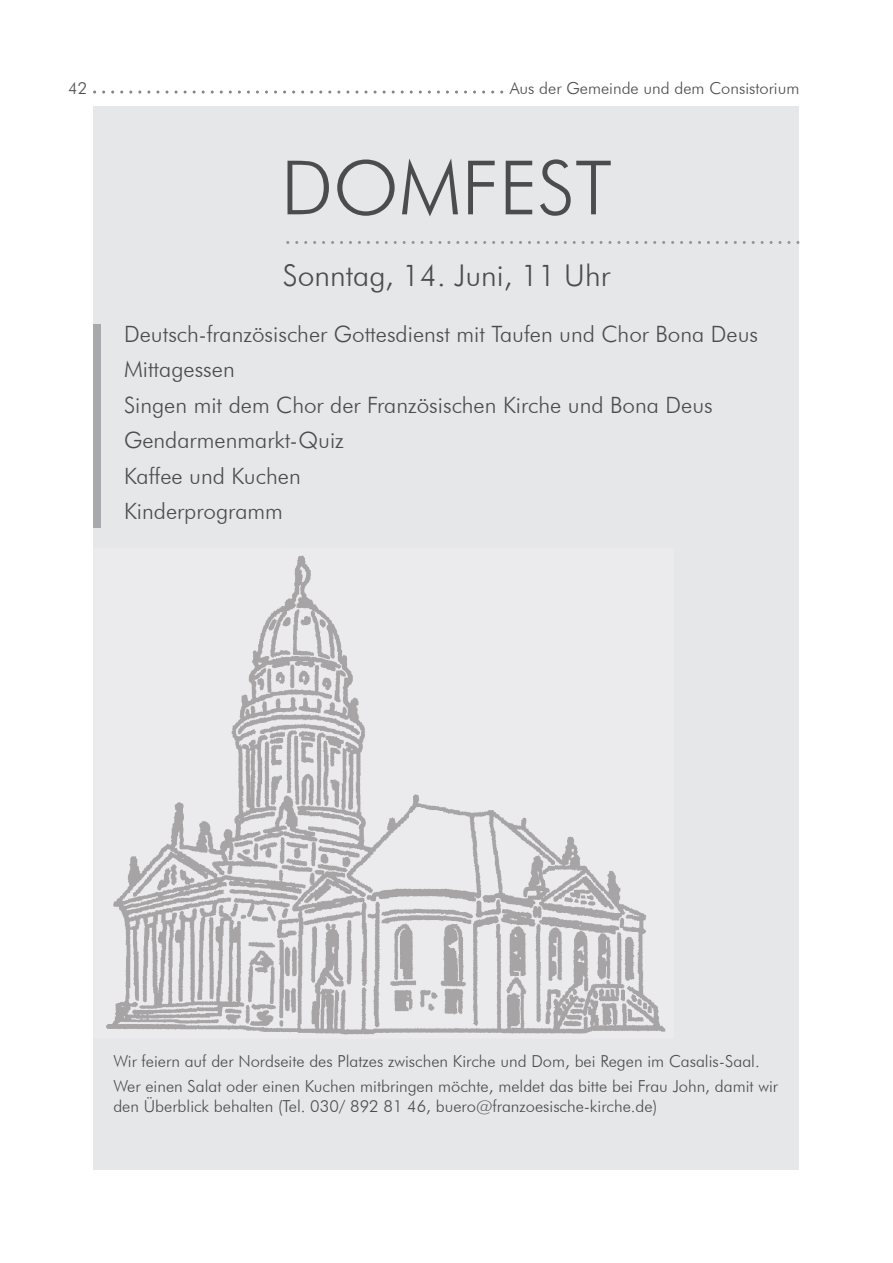
<style>
.page{position:relative;width:893px;height:1263px;background:#fff}
.page>*{position:absolute;margin:0;border:0;box-sizing:border-box;transform-origin:0 0}
.t1{font:300 75px "Futura BT";color:#4b4c4d}
.t2{font:300 30px "Futura BT";color:#4b4c4d}
.t3{font:300 22.5px/35.5px "Futura BT";color:#4b4c4d}
.t4{font:300 16.5px/25px "Futura BT";color:#4b4c4d}
</style>
<div class="page">
<svg style="left:93px;top:91px;width:410px;height:3px"></svg>
<div style="left:94px;top:106px;width:705px;height:1063px;background:#e6e7e9"></div>
<img style="left:106px;top:555px;width:560px;height:480px">
<svg style="left:286px;top:241px;width:513px;height:3px"></svg>
<div style="left:94px;top:324px;width:7px;height:203px;background:#a8a9ad"></div>
<p class="t4" style="left:68px;top:75px;width:21px">42</p>
<p class="t4" style="left:510px;top:75px;width:291px">Aus der Gemeinde und dem Consistorium</p>
<h1 class="t1" style="left:281px;top:142px;width:333px">DOMFEST</h1>
<h2 class="t2" style="left:283px;top:257px;width:329px">Sonntag, 14. Juni, 11 Uhr</h2>
<h3 class="t3" style="left:124px;top:316px;width:636px">Deutsch-französischer Gottesdienst mit Taufen und Chor Bona Deus<br>Mittagessen<br>Singen mit dem Chor der Französischen Kirche und Bona Deus<br>Gendarmenmarkt-Quiz<br>Kaffee und Kuchen<br>Kinderprogramm</h3>
<p class="t4" style="left:113px;top:1049px;width:666px">Wir feiern auf der Nordseite des Platzes zwischen Kirche und Dom, bei Regen im Casalis-Saal.<br>Wer einen Salat oder einen Kuchen mitbringen möchte, meldet das bitte bei Frau John, damit wir</p>
<p class="t4" style="left:113px;top:1093px;width:545px">den Überblick behalten (Tel. 030/ 892 81 46, buero@franzoesische-kirche.de )</p>
</div>
